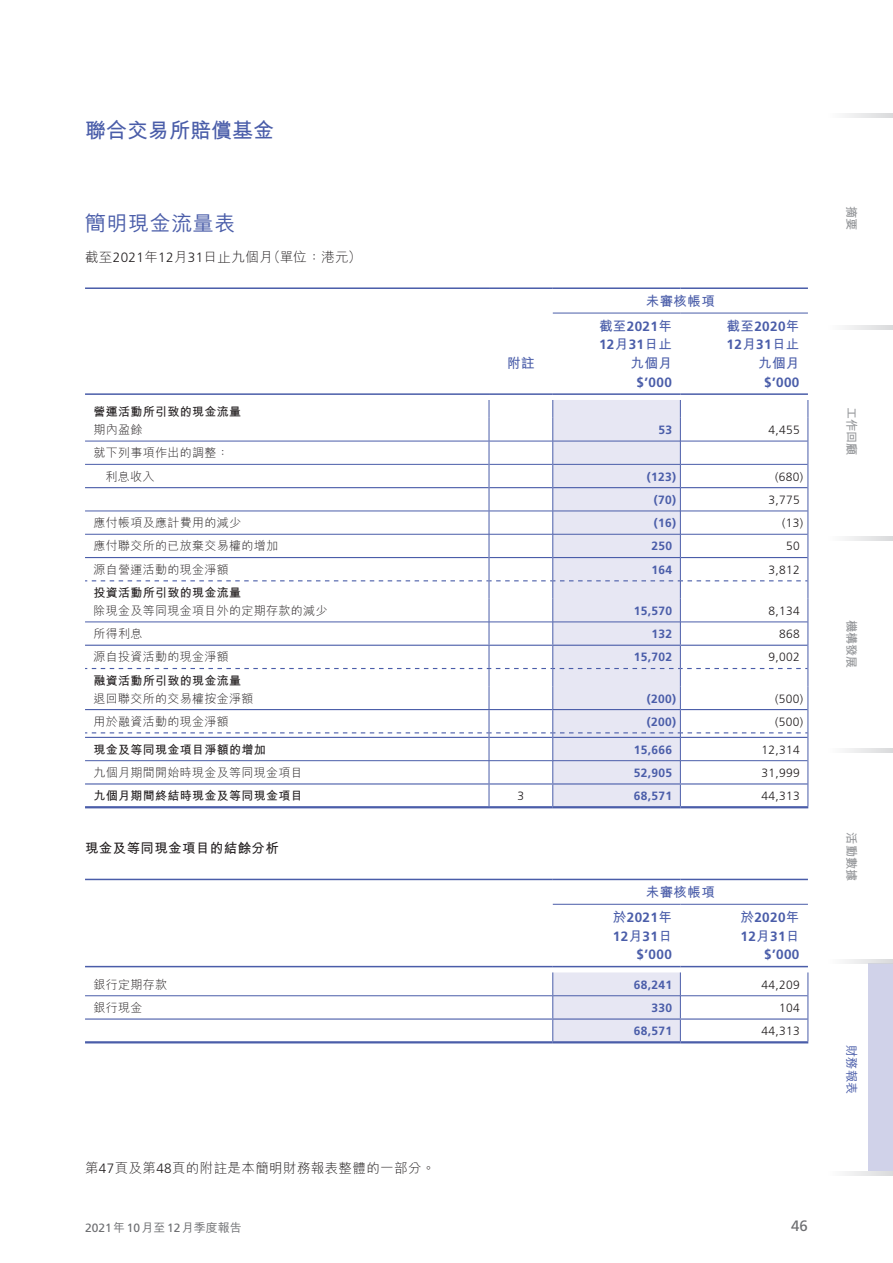
<style>
.page{position:relative;width:893px;height:1263px;background:#fff}
.page>*{position:absolute;margin:0;border:0;box-sizing:border-box;transform-origin:0 0}
.t1{font:700 21px "M Hei HK";color:#4a5da9}
.t2{font:500 21px "M Hei HK";letter-spacing:.03em;color:#4a5da9}
.t3{font:15px "Frutiger LT Std";color:#6c6d70}
.t4{font:700 13.5px/18.8px "Frutiger LT Std";letter-spacing:.03em;color:#4a5da9}
.t5{font:300 13.5px "M Hei HK";letter-spacing:.03em;color:#231f20}
.t6{font:700 13.5px "M Hei HK";letter-spacing:.03em;color:#4a5da9}
.t7{font:700 13.5px "M Hei HK";letter-spacing:.03em;color:#231f20}
.t8{font:700 12.15px "M Hei HK";color:#939598}
.t9{font:500 12.15px "M Hei HK";color:#4a5da9}
.t10{font:300 12px/23.2px "M Hei HK";letter-spacing:.03em;color:#231f20}
.t11{font:300 12px "Frutiger LT Std";letter-spacing:.03em;color:#231f20}
.t12{font:700 12px "Frutiger LT Std";letter-spacing:.03em;color:#4a5da9}
.t13{font:700 12px "M Hei HK";letter-spacing:.03em;color:#231f20}
.t14{font:12px "Frutiger LT Std";color:#6c6d70}
.s1{font-family:"Frutiger LT Std"}
.s2{font-family:"M Hei HK"}
.s3{font-family:"M Hei HK";font-weight:500}
</style>
<div class="page">
<div style="left:868px;top:963px;width:25px;height:208px;background:#d0d2e9"></div>
<svg style="left:845px;top:114px;width:48px;height:4px"></svg>
<svg style="left:845px;top:325px;width:48px;height:4px"></svg>
<svg style="left:845px;top:537px;width:48px;height:4px"></svg>
<svg style="left:845px;top:748px;width:48px;height:4px"></svg>
<svg style="left:845px;top:959px;width:48px;height:5px"></svg>
<svg style="left:845px;top:1171px;width:48px;height:4px"></svg>
<hr style="left:85px;top:806px;width:404px;height:2px;background:#4a5da9">
<hr style="left:489px;top:806px;width:64px;height:2px;background:#4a5da9">
<hr style="left:553px;top:806px;width:127px;height:2px;background:#4a5da9">
<hr style="left:680px;top:806px;width:128px;height:2px;background:#4a5da9">
<svg style="left:85px;top:400px;width:723px;height:406px"></svg>
<hr style="left:85px;top:760px;width:404px;height:1px;background:#4a5da9">
<hr style="left:489px;top:760px;width:64px;height:1px;background:#4a5da9">
<hr style="left:553px;top:760px;width:127px;height:1px;background:#4a5da9">
<hr style="left:680px;top:760px;width:127px;height:1px;background:#4a5da9">
<hr style="left:85px;top:287px;width:404px;height:2px;background:#4a5da9">
<hr style="left:489px;top:287px;width:64px;height:2px;background:#4a5da9">
<hr style="left:553px;top:287px;width:127px;height:2px;background:#4a5da9">
<hr style="left:680px;top:287px;width:128px;height:2px;background:#4a5da9">
<hr style="left:553px;top:313px;width:127px;height:1px;background:#4a5da9">
<hr style="left:680px;top:313px;width:128px;height:1px;background:#4a5da9">
<hr style="left:85px;top:393px;width:404px;height:2px;background:#4a5da9">
<hr style="left:489px;top:393px;width:64px;height:2px;background:#4a5da9">
<hr style="left:553px;top:393px;width:127px;height:2px;background:#4a5da9">
<hr style="left:680px;top:393px;width:128px;height:2px;background:#4a5da9">
<hr style="left:85px;top:995px;width:467px;height:1px;background:#4a5da9">
<hr style="left:681px;top:995px;width:126px;height:1px;background:#4a5da9">
<svg style="left:552px;top:972px;width:129px;height:69px;background:#e1e1f0"></svg>
<svg style="left:807px;top:972px;width:1px;height:69px"></svg>
<hr style="left:85px;top:1018px;width:468px;height:1px;background:#4a5da9">
<hr style="left:553px;top:1018px;width:127px;height:1px;background:#4a5da9">
<hr style="left:680px;top:1018px;width:127px;height:1px;background:#4a5da9">
<hr style="left:85px;top:1041px;width:468px;height:2px;background:#4a5da9">
<hr style="left:553px;top:1041px;width:127px;height:2px;background:#4a5da9">
<hr style="left:680px;top:1041px;width:128px;height:2px;background:#4a5da9">
<hr style="left:85px;top:879px;width:468px;height:1px;background:#4a5da9">
<hr style="left:553px;top:879px;width:127px;height:1px;background:#4a5da9">
<hr style="left:680px;top:879px;width:128px;height:1px;background:#4a5da9">
<hr style="left:553px;top:904px;width:127px;height:1px;background:#4a5da9">
<hr style="left:680px;top:904px;width:128px;height:1px;background:#4a5da9">
<hr style="left:85px;top:966px;width:468px;height:1px;background:#4a5da9">
<hr style="left:553px;top:966px;width:127px;height:1px;background:#4a5da9">
<hr style="left:680px;top:966px;width:128px;height:1px;background:#4a5da9">
<h1 class="t1" style="left:85px;top:115px;width:190px">聯合交易所賠償基金</h1>
<h1 class="t2" style="left:85px;top:208px;width:152px">簡明現金流量表</h1>
<p class="t5" style="left:85px;top:247px;width:278px">截至<span class="s1">2021</span>年<span class="s1">12</span>月<span class="s1">31</span>日止九個月（單位：港元）</p>
<p class="t6" style="left:507px;top:353px;width:29px">附註</p>
<p class="t6" style="left:646px;top:291px;width:71px">未審核帳項</p>
<p class="t4" style="left:599px;top:317px;width:74px"><span class="s2">截至</span>2021<span class="s2">年<br></span>12<span class="s2">月</span>31<span class="s2">日止</span></p>
<p class="t6" style="left:631px;top:353px;width:43px">九個月</p>
<p class="t4" style="left:637px;top:373px;width:37px">$’000</p>
<p class="t4" style="left:727px;top:317px;width:74px"><span class="s2">截至</span>2020<span class="s2">年<br></span>12<span class="s2">月</span>31<span class="s2">日止</span></p>
<p class="t6" style="left:758px;top:353px;width:43px">九個月</p>
<p class="t4" style="left:764px;top:373px;width:37px">$’000</p>
<p class="t13" style="left:94px;top:403px;width:149px">營運活動所引致的現金流量</p>
<p class="t10" style="left:94px;top:417px;width:51px">期內盈餘</p>
<p class="t12" style="left:659px;top:423px;width:15px">53</p>
<p class="t11" style="left:768px;top:423px;width:33px">4,455</p>
<p class="t10" style="left:105px;top:441px;width:125px;text-indent:-12px">就下列事項作出的調整：利息收入</p>
<p class="t12" style="left:647px;top:469px;width:31px">(123)</p>
<p class="t11" style="left:775px;top:470px;width:30px">(680)</p>
<p class="t12" style="left:654px;top:493px;width:24px">(70)</p>
<p class="t11" style="left:768px;top:493px;width:33px">3,775</p>
<p class="t10" style="left:94px;top:511px;width:149px">應付帳項及應計費用的減少</p>
<p class="t12" style="left:654px;top:516px;width:24px">(16)</p>
<p class="t11" style="left:782px;top:516px;width:23px">(13)</p>
<p class="t10" style="left:94px;top:534px;width:186px">應付聯交所的已放棄交易權的增加</p>
<p class="t12" style="left:652px;top:539px;width:22px">250</p>
<p class="t11" style="left:786px;top:539px;width:15px">50</p>
<p class="t10" style="left:94px;top:557px;width:137px">源自營運活動的現金淨額</p>
<p class="t12" style="left:652px;top:562px;width:22px">164</p>
<p class="t11" style="left:768px;top:563px;width:33px">3,812</p>
<p class="t13" style="left:94px;top:584px;width:149px">投資活動所引致的現金流量</p>
<p class="t10" style="left:94px;top:598px;width:236px">除現金及等同現金項目外的定期存款的減少</p>
<p class="t12" style="left:634px;top:604px;width:40px">15,570</p>
<p class="t11" style="left:768px;top:604px;width:33px">8,134</p>
<p class="t10" style="left:94px;top:622px;width:51px">所得利息</p>
<p class="t12" style="left:652px;top:627px;width:22px">132</p>
<p class="t11" style="left:779px;top:627px;width:22px">868</p>
<p class="t10" style="left:94px;top:645px;width:137px">源自投資活動的現金淨額</p>
<p class="t12" style="left:634px;top:650px;width:40px">15,702</p>
<p class="t11" style="left:768px;top:650px;width:33px">9,002</p>
<p class="t13" style="left:94px;top:672px;width:149px">融資活動所引致的現金流量</p>
<p class="t10" style="left:94px;top:686px;width:162px">退回聯交所的交易權按金淨額</p>
<p class="t12" style="left:647px;top:691px;width:31px">(200)</p>
<p class="t11" style="left:775px;top:691px;width:30px">(500)</p>
<p class="t10" style="left:94px;top:709px;width:137px">用於融資活動的現金淨額</p>
<p class="t12" style="left:647px;top:714px;width:31px">(200)</p>
<p class="t11" style="left:775px;top:715px;width:30px">(500)</p>
<p class="t13" style="left:94px;top:740px;width:174px">現金及等同現金項目淨額的增加</p>
<p class="t12" style="left:634px;top:742px;width:40px">15,666</p>
<p class="t11" style="left:761px;top:743px;width:40px">12,314</p>
<p class="t10" style="left:94px;top:760px;width:211px">九個月期間開始時現金及等同現金項目</p>
<p class="t12" style="left:634px;top:766px;width:40px">52,905</p>
<p class="t11" style="left:761px;top:766px;width:40px">31,999</p>
<p class="t13" style="left:94px;top:787px;width:211px">九個月期間終結時現金及等同現金項目</p>
<p class="t11" style="left:518px;top:789px;width:8px">3</p>
<p class="t12" style="left:634px;top:789px;width:40px">68,571</p>
<p class="t11" style="left:761px;top:789px;width:40px">44,313</p>
<p class="t7" style="left:85px;top:838px;width:195px">現金及等同現金項目的結餘分析</p>
<p class="t6" style="left:646px;top:882px;width:71px">未審核帳項</p>
<p class="t4" style="left:613px;top:908px;width:60px;text-align:right"><span class="s2">於</span>2021<span class="s2">年<br></span>12<span class="s2">月</span>31<span class="s2">日</span>$’000</p>
<p class="t4" style="left:740px;top:908px;width:60px;text-align:right"><span class="s2">於</span>2020<span class="s2">年<br></span>12<span class="s2">月</span>31<span class="s2">日</span>$’000</p>
<p class="t10" style="left:94px;top:972px;width:75px">銀行定期存款</p>
<p class="t12" style="left:634px;top:977px;width:40px">68,241</p>
<p class="t11" style="left:761px;top:978px;width:40px">44,209</p>
<p class="t10" style="left:94px;top:995px;width:51px">銀行現金</p>
<p class="t12" style="left:652px;top:1001px;width:22px">330</p>
<p class="t11" style="left:779px;top:1001px;width:22px">104</p>
<p class="t12" style="left:634px;top:1024px;width:40px">68,571</p>
<p class="t11" style="left:761px;top:1024px;width:40px">44,313</p>
<p class="t5" style="left:85px;top:1158px;width:352px">第<span class="s1">47</span>頁及第<span class="s1">48</span>頁的附註是本簡明財務報表整體的一部分。</p>
<p class="t14" style="left:85px;top:1220px;width:158px">2021<span class="s3">年</span>10<span class="s3">月至</span>12<span class="s3">月季度報告</span></p>
<p class="t3" style="left:791px;top:1217px;width:18px">46</p>
<p class="t8" style="left:860px;top:206px;width:26px;rotate:90deg">摘要</p>
<p class="t8" style="left:860px;top:407px;width:50px;rotate:90deg">工作回顧</p>
<p class="t8" style="left:860px;top:620px;width:50px;rotate:90deg">機構發展</p>
<p class="t8" style="left:860px;top:832px;width:50px;rotate:90deg">活動數據</p>
<p class="t9" style="left:860px;top:1045px;width:51px;rotate:90deg">財務報表</p>
</div>
